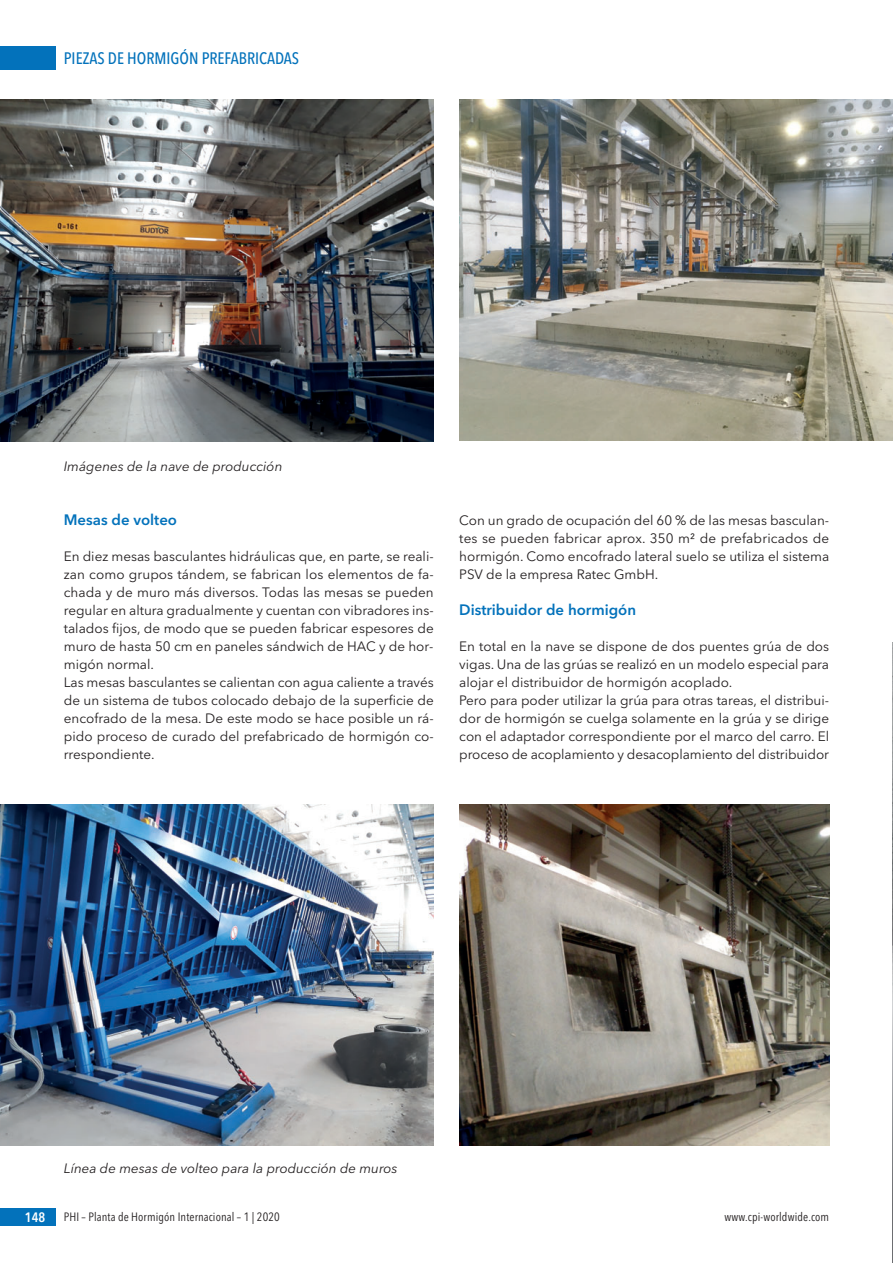
<style>
.page{position:relative;width:893px;height:1263px;background:#fff}
.page>*{position:absolute;margin:0;border:0;box-sizing:border-box;transform-origin:0 0}
.t1{font:500 16.5px "Avenir Next Condensed";color:#0372bb}
.t2{font:600 15px "Avenir Next";color:#0372bb}
.t3{font:13.5px/18px "Avenir Next";color:#231f20}
.t4{font:italic 13.5px "Avenir Next";color:#231f20}
.t5{font:600 13.5px "Avenir Next Condensed";color:#fff}
.t6{font:12px "Avenir Next Condensed";letter-spacing:.01em;color:#231f20}
</style>
<div class="page">
<img style="left:892px;top:642px;width:1px;height:214px">
<img style="left:892px;top:856px;width:1px;height:407px">
<div style="left:0;top:47px;width:55px;height:23px;background:#0372bb"></div>
<div style="left:0;top:1208px;width:55px;height:18px;background:#0372bb"></div>
<img style="left:0;top:100px;width:434px;height:341px">
<img style="left:459px;top:100px;width:434px;height:340px">
<img style="left:0;top:804px;width:434px;height:341px">
<img style="left:459px;top:804px;width:370px;height:341px">
<p class="t1" style="left:64px;top:51px;width:237px">PIEZAS DE HORMIGÓN PREFABRICADAS</p>
<p class="t4" style="left:64px;top:460px;width:220px">Imágenes de la nave de producción</p>
<p class="t2" style="left:64px;top:513px;width:115px">Mesas de volteo</p>
<p class="t3" style="left:64px;top:548px;width:371px">En diez mesas basculantes hidráulicas que, en parte, se reali&shy;zan como grupos tándem, se fabrican los elementos de fa&shy;chada y de muro más diversos. Todas las mesas se pueden regular en altura gradualmente y cuentan con vibradores ins&shy;talados fijos, de modo que se pueden fabricar espesores de muro de hasta 50 cm en paneles sándwich de HAC y de hor&shy;migón normal.<br>Las mesas basculantes se calientan con agua caliente a través de un sistema de tubos colocado debajo de la superficie de encofrado de la mesa. De este modo se hace posible un rá&shy;pido proceso de curado del prefabricado de hormigón co&shy;rrespondiente.</p>
<p class="t3" style="left:459px;top:512px;width:371px;text-align:justify">Con un grado de ocupación del 60 % de las mesas basculan&shy;tes se pueden fabricar aprox. 350 m² de prefabricados de hormigón. Como encofrado lateral suelo se utiliza el sistema PSV de la empresa Ratec GmbH.</p>
<p class="t2" style="left:459px;top:603px;width:178px">Distribuidor de hormigón</p>
<p class="t3" style="left:459px;top:638px;width:371px">En total en la nave se dispone de dos puentes grúa de dos vigas. Una de las grúas se realizó en un modelo especial para alojar el distribuidor de hormigón acoplado.<br>Pero para poder utilizar la grúa para otras tareas, el distribui&shy;dor de hormigón se cuelga solamente en la grúa y se dirige con el adaptador correspondiente por el marco del carro. El proceso de acoplamiento y desacoplamiento del distribuidor</p>
<p class="t4" style="left:64px;top:1162px;width:335px">Línea de mesas de volteo para la producción de muros</p>
<p class="t5" style="left:25px;top:1209px;width:22px">148</p>
<p class="t6" style="left:64px;top:1211px;width:218px">PHI – Planta de Hormigón Internacional – 1 | 2020</p>
<p class="t6" style="left:725px;top:1211px;width:106px">www.cpi-worldwide.com</p>
</div>
